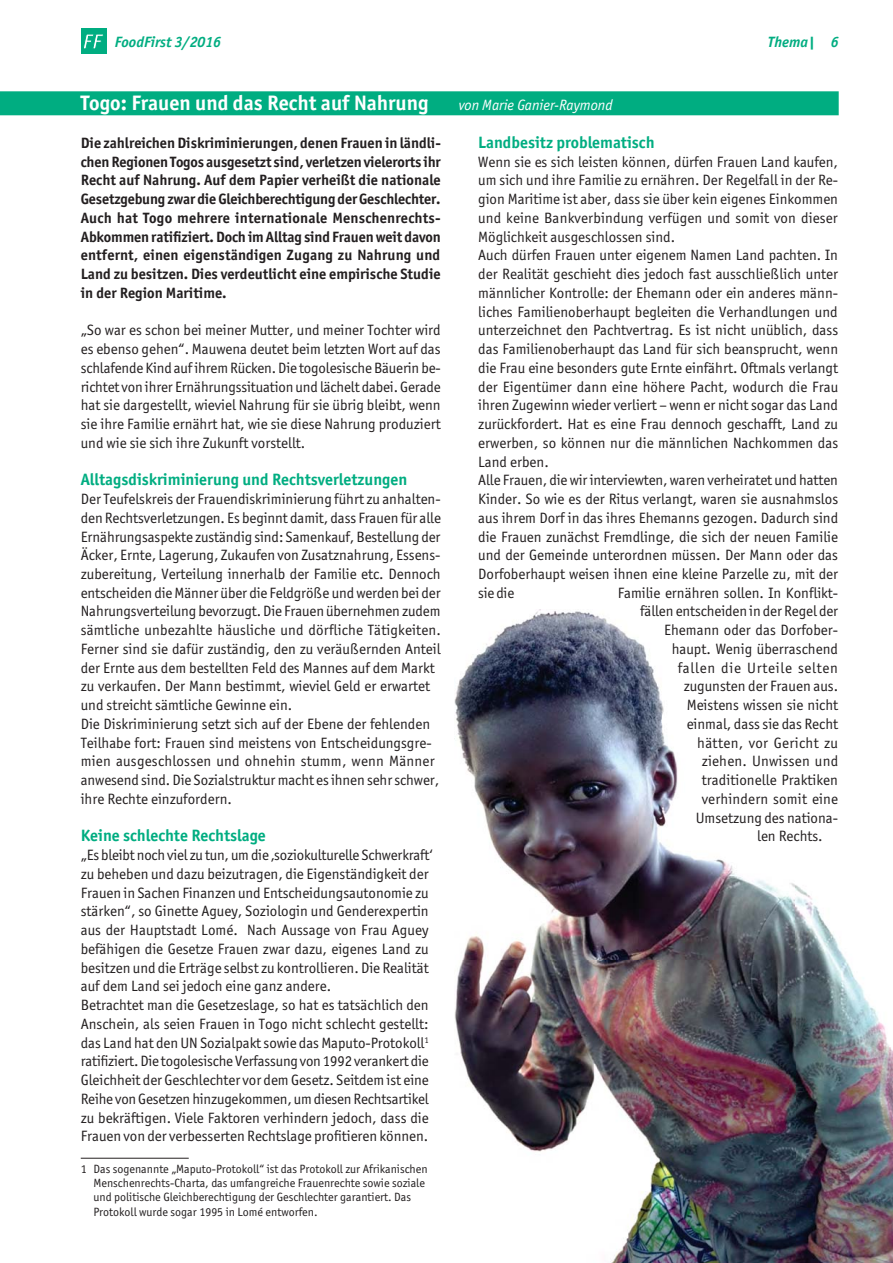
<style>
.page{position:relative;width:893px;height:1263px;background:#fff}
.page>*{position:absolute;margin:0;border:0;box-sizing:border-box;transform-origin:0 0}
.t1{font:700 21px "Officina Sans ITC";color:#fff}
.t2{font:700 16.5px "Officina Sans ITC";color:#00ad81}
.t3{font:15px/18.8px "Officina Sans ITC Boo";color:#231f20}
.t4{font:700 15px/18.8px "Officina Sans ITC";color:#231f20;text-align:justify}
.t5{font:15px "Officina Sans ITC Boo It";color:#fff}
.t6{font:15px "Officina Sans ITC Boo";letter-spacing:.05em;color:#231f20}
.t7{font:italic 700 15px "Officina Sans ITC";color:#00ad81}
.t8{font:15px "Officina Sans ITC Boo";letter-spacing:.025em;color:#231f20}
.t9{font:12px/14.4px "Officina Sans ITC Boo";color:#231f20}
</style>
<div class="page">
<img style="left:455px;top:610px;width:438px;height:653px">
<div style="left:0;top:91px;width:839px;height:24px;background:#00ad81"></div>
<hr style="left:81px;top:1158px;width:108px;height:1px;background:#231f20">
<div style="left:81px;top:29px;width:25px;height:25px;background:#00ad81"></div>
<svg style="left:83px;top:34px;width:21px;height:15px"></svg>
<p class="t7" style="left:115px;top:33px;width:108px">FoodFirst 3/2016</p>
<p class="t7" style="left:768px;top:33px;width:72px">Thema| 6</p>
<h1 class="t1" style="left:81px;top:95px;width:349px">Togo: Frauen und das Recht auf Nahrung</h1>
<p class="t5" style="left:459px;top:97px;width:155px">von Marie Ganier-Raymond</p>
<p class="t4" style="left:81px;top:135px;width:362px">Die zahlreichen Diskriminierungen, denen Frauen in ländli&shy;chen Regionen Togos ausgesetzt sind, verletzen vielerorts ihr Recht auf Nahrung. Auf dem Papier verheißt die nationale Gesetzgebung zwar die Gleichberechtigung der Geschlechter.<br>Auch hat Togo mehrere internationale Menschenrechts-Abkommen ratifiziert. Doch im Alltag sind Frauen weit davon entfernt, einen eigenständigen Zugang zu Nahrung und Land zu besitzen. Dies verdeutlicht eine empirische Studie in der Region Maritime.</p>
<p class="t3" style="left:81px;top:322px;width:361px;text-align:justify">„So war es schon bei meiner Mutter, und meiner Tochter wird es ebenso gehen“. Mauwena deutet beim letzten Wort auf das schlafende Kind auf ihrem Rücken. Die togolesische Bäuerin be&shy;richtet von ihrer Ernährungssituation und lächelt dabei. Gerade hat sie dargestellt, wieviel Nahrung für sie übrig bleibt, wenn sie ihre Familie ernährt hat, wie sie diese Nahrung produziert und wie sie sich ihre Zukunft vorstellt.</p>
<p class="t2" style="left:81px;top:473px;width:328px">Alltagsdiskriminierung und Rechtsverletzungen</p>
<p class="t3" style="left:81px;top:490px;width:362px">Der Teufelskreis der Frauendiskriminierung führt zu anhalten&shy;den Rechtsverletzungen. Es beginnt damit, dass Frauen für alle Ernährungsaspekte zuständig sind: Samenkauf, Bestellung der Äcker, Ernte, Lagerung, Zukaufen von Zusatznahrung, Essens&shy;zubereitung, Verteilung innerhalb der Familie etc. Dennoch entscheiden die Männer über die Feldgröße und werden bei der Nahrungsverteilung bevorzugt. Die Frauen übernehmen zudem sämtliche unbezahlte häusliche und dörfliche Tätigkeiten.<br>Ferner sind sie dafür zuständig, den zu veräußernden Anteil der Ernte aus dem bestellten Feld des Mannes auf dem Markt zu verkaufen. Der Mann bestimmt, wieviel Geld er erwartet und streicht sämtliche Gewinne ein.<br>Die Diskriminierung setzt sich auf der Ebene der fehlenden Teilhabe fort: Frauen sind meistens von Entscheidungsgre&shy;mien ausgeschlossen und ohnehin stumm, wenn Männer anwesend sind. Die Sozialstruktur macht es ihnen sehr schwer, ihre Rechte einzufordern.</p>
<p class="t2" style="left:81px;top:829px;width:187px">Keine schlechte Rechtslage</p>
<p class="t3" style="left:81px;top:846px;width:354px">„Es bleibt noch viel zu tun, um die ‚soziokulturelle Schwerkraft‘ zu beheben und dazu beizutragen, die Eigenständigkeit der Frauen in Sachen Finanzen und Entscheidungsautonomie zu stärken“, so Ginette Aguey, Soziologin und Genderexpertin aus der Hauptstadt Lomé. Nach Aussage von Frau Aguey befähigen die Gesetze Frauen zwar dazu, eigenes Land zu besitzen und die Erträge selbst zu kontrollieren. Die Realität auf dem Land sei jedoch eine ganz andere.<br>Betrachtet man die Gesetzeslage, so hat es tatsächlich den Anschein, als seien Frauen in Togo nicht schlecht gestellt: das Land hat den UN Sozialpakt sowie das Maputo-Protokoll<sup>1 </sup>ratifiziert. Die togolesische Verfassung von 1992 verankert die Gleichheit der Geschlechter vor dem Gesetz. Seitdem ist eine Reihe von Gesetzen hinzugekommen, um diesen Rechtsartikel zu bekräftigen. Viele Faktoren verhindern jedoch, dass die Frauen von der verbesserten Rechtslage profitieren können.</p>
<p class="t9" style="left:94px;top:1162px;width:336px;text-indent:-13px">1 Das sogenannte „Maputo-Protokoll“ ist das Protokoll zur Afrikanischen Menschenrechts-Charta, das umfangreiche Frauenrechte sowie soziale und politische Gleichberechtigung der Geschlechter garantiert. Das Protokoll wurde sogar 1995 in Lomé entworfen.</p>
<p class="t2" style="left:478px;top:136px;width:178px">Landbesitz problematisch</p>
<p class="t3" style="left:478px;top:153px;width:362px">Wenn sie es sich leisten können, dürfen Frauen Land kaufen, um sich und ihre Familie zu ernähren. Der Regelfall in der Re&shy;gion Maritime ist aber, dass sie über kein eigenes Einkommen und keine Bankverbindung verfügen und somit von dieser Möglichkeit ausgeschlossen sind.<br>Auch dürfen Frauen unter eigenem Namen Land pachten. In der Realität geschieht dies jedoch fast ausschließlich unter männlicher Kontrolle: der Ehemann oder ein anderes männ&shy;liches Familienoberhaupt begleiten die Verhandlungen und unterzeichnet den Pachtvertrag. Es ist nicht unüblich, dass das Familienoberhaupt das Land für sich beansprucht, wenn die Frau eine besonders gute Ernte einfährt. Oftmals verlangt der Eigentümer dann eine höhere Pacht, wodurch die Frau ihren Zugewinn wieder verliert – wenn er nicht sogar das Land zurückfordert. Hat es eine Frau dennoch geschafft, Land zu erwerben, so können nur die männlichen Nachkommen das Land erben.<br>Alle Frauen, die wir interviewten, waren verheiratet und hatten Kinder. So wie es der Ritus verlangt, waren sie ausnahmslos aus ihrem Dorf in das ihres Ehemanns gezogen. Dadurch sind die Frauen zunächst Fremdlinge, die sich der neuen Familie und der Gemeinde unterordnen müssen. Der Mann oder das Dorfoberhaupt weisen ihnen eine kleine Parzelle zu, mit der sie die</p>
<p class="t3" style="left:618px;top:584px;width:222px">Familie ernähren sollen. In Konflikt-</p>
<p class="t3" style="left:640px;top:603px;width:199px">fällen entscheiden in der Regel der</p>
<p class="t3" style="left:664px;top:621px;width:175px">Ehemann oder das Dorfober-</p>
<p class="t3" style="left:672px;top:640px;width:168px">haupt. Wenig überraschend</p>
<p class="t6" style="left:678px;top:661px;width:162px">fallen die Urteile selten</p>
<p class="t3" style="left:684px;top:678px;width:156px">zugunsten der Frauen aus.</p>
<p class="t3" style="left:687px;top:696px;width:153px">Meistens wissen sie nicht</p>
<p class="t3" style="left:687px;top:715px;width:153px">einmal, dass sie das Recht</p>
<p class="t8" style="left:697px;top:736px;width:142px">hätten, vor Gericht zu</p>
<p class="t3" style="left:702px;top:753px;width:138px">ziehen. Unwissen und</p>
<p class="t3" style="left:702px;top:771px;width:138px">traditionelle Praktiken</p>
<p class="t3" style="left:702px;top:790px;width:138px">verhindern somit eine</p>
<p class="t3" style="left:696px;top:809px;width:144px">Umsetzung des nationa-</p>
<p class="t3" style="left:757px;top:828px;width:67px">len Rechts.</p>
</div>
